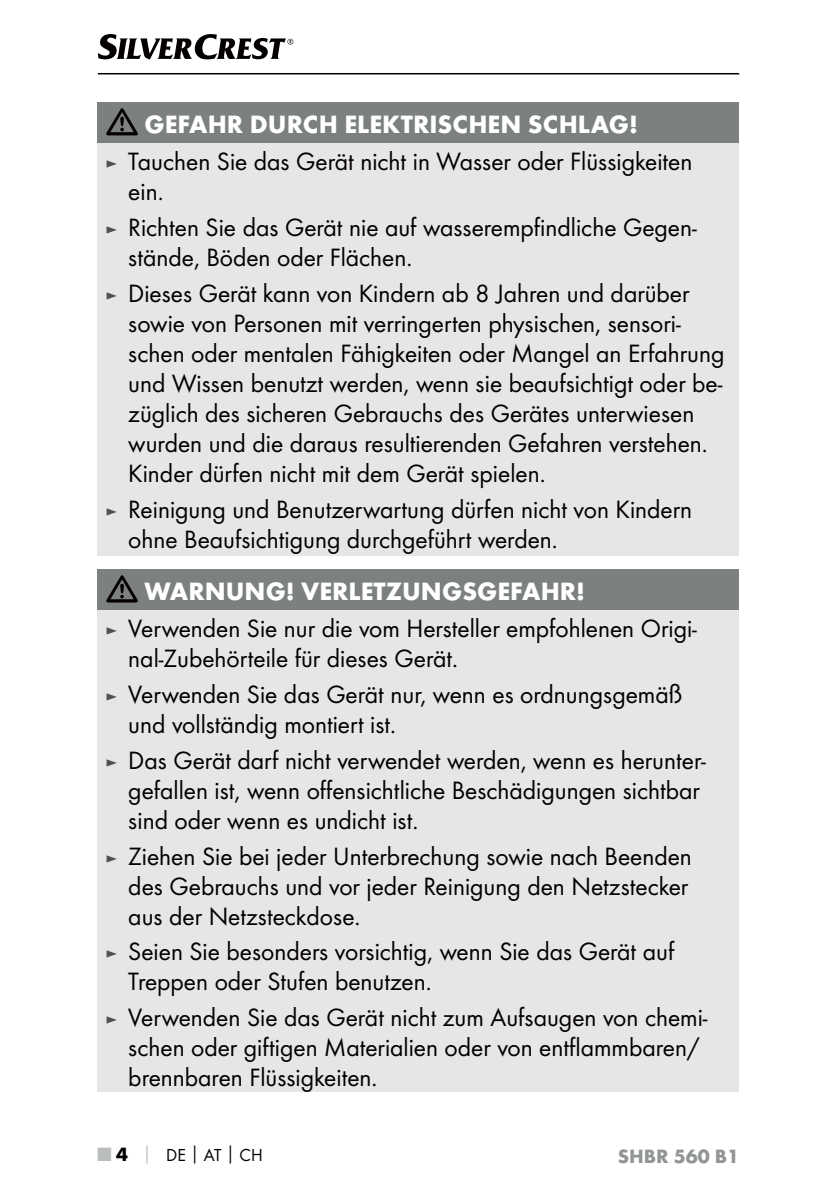
<style>
.page{position:relative;width:840px;height:1191px;background:#fff}
.page>*{position:absolute;margin:0;border:0;box-sizing:border-box;transform-origin:0 0}
.t1{font:26px/30px "Futura Boo";color:#040000}
.t2{font:700 26px "Futura";color:#fff}
.t3{font:700 20px "Futura";color:#929596}
.t4{font:18px "Futura Boo";color:#040000}
.s1{font-size:18px;color:#4f5253}
.s2{font-family:"Futura";font-weight:700;font-size:20px;color:#babdbd}
.s3{font-family:"Futura";font-weight:700;font-size:20px}
.s4{font-family:"Futura";font-weight:700;color:#babdbd}
.s5{font-family:"Futura";font-weight:700}
</style>
<div class="page">
<hr style="left:98px;top:73px;width:640px;height:1px;background:#040000">
<svg style="left:98px;top:34px;width:195px;height:26px"></svg>
<div style="left:98px;top:102px;width:640px;height:41px;background:#7c8081"></div>
<div style="left:98px;top:143px;width:640px;height:412px;background:#e6e6e5"></div>
<svg style="left:106px;top:108px;width:32px;height:27px"></svg>
<div style="left:98px;top:569px;width:640px;height:41px;background:#7c8081"></div>
<div style="left:98px;top:610px;width:640px;height:481px;background:#e6e6e5"></div>
<svg style="left:106px;top:575px;width:32px;height:27px"></svg>
<p class="t2" style="left:144px;top:114px;width:494px">GEFAHR DURCH ELEKTRISCHEN SCHLAG!</p>
<p class="t1" style="left:128px;top:149px;width:565px;text-indent:-23px"><span class="s1">►</span> Tauchen Sie das Gerät nicht in Wasser oder Flüssigkeiten ein.</p>
<p class="t1" style="left:128px;top:214px;width:569px;text-indent:-23px"><span class="s1">►</span> Richten Sie das Gerät nie auf wasserempfindliche Gegen&shy;stände, Böden oder Flächen.</p>
<p class="t1" style="left:128px;top:280px;width:597px;text-indent:-23px"><span class="s1">►</span> Dieses Gerät kann von Kindern ab 8 Jahren und darüber sowie von Personen mit verringerten physischen, sensori&shy;schen oder mentalen Fähigkeiten oder Mangel an Erfahrung und Wissen benutzt werden, wenn sie beaufsichtigt oder be&shy;züglich des sicheren Gebrauchs des Gerätes unterwiesen wurden und die daraus resultierenden Gefahren verstehen.<br>Kinder dürfen nicht mit dem Gerät spielen.</p>
<p class="t1" style="left:128px;top:496px;width:565px;text-indent:-23px"><span class="s1">►</span> Reinigung und Benutzerwartung dürfen nicht von Kindern ohne Beaufsichtigung durchgeführt werden.</p>
<p class="t2" style="left:144px;top:581px;width:442px">WARNUNG! VERLETZUNGSGEFAHR!</p>
<p class="t1" style="left:128px;top:616px;width:569px;text-indent:-23px"><span class="s1">►</span> Verwenden Sie nur die vom Hersteller empfohlenen Origi&shy;nal-Zubehörteile für dieses Gerät.</p>
<p class="t1" style="left:128px;top:681px;width:555px;text-indent:-23px"><span class="s1">►</span> Verwenden Sie das Gerät nur, wenn es ordnungsgemäß und vollständig montiert ist.</p>
<p class="t1" style="left:128px;top:747px;width:579px;text-indent:-23px"><span class="s1">►</span> Das Gerät darf nicht verwendet werden, wenn es herunter&shy;gefallen ist, wenn offensichtliche Beschädigungen sichtbar sind oder wenn es undicht ist.</p>
<p class="t1" style="left:128px;top:843px;width:564px;text-indent:-23px"><span class="s1">►</span> Ziehen Sie bei jeder Unterbrechung sowie nach Beenden des Gebrauchs und vor jeder Reinigung den Netzstecker aus der Netzsteckdose.</p>
<p class="t1" style="left:128px;top:938px;width:547px;text-indent:-23px"><span class="s1">►</span> Seien Sie besonders vorsichtig, wenn Sie das Gerät auf<br>Treppen oder Stufen benutzen.</p>
<p class="t1" style="left:128px;top:1004px;width:580px;text-indent:-23px"><span class="s1">►</span> Verwenden Sie das Gerät nicht zum Aufsaugen von chemi&shy;schen oder giftigen Materialien oder von entflammbaren/ brennbaren Flüssigkeiten.</p>
<p class="t4" style="left:98px;top:1148px;width:166px"><span class="s2">■</span> <span class="s3">4</span> <span class="s4">│</span> DE<span class="s5">│</span>AT<span class="s5">│</span>CH</p>
<p class="t3" style="left:617px;top:1148px;width:123px">SHBR 560 B1</p>
</div>
